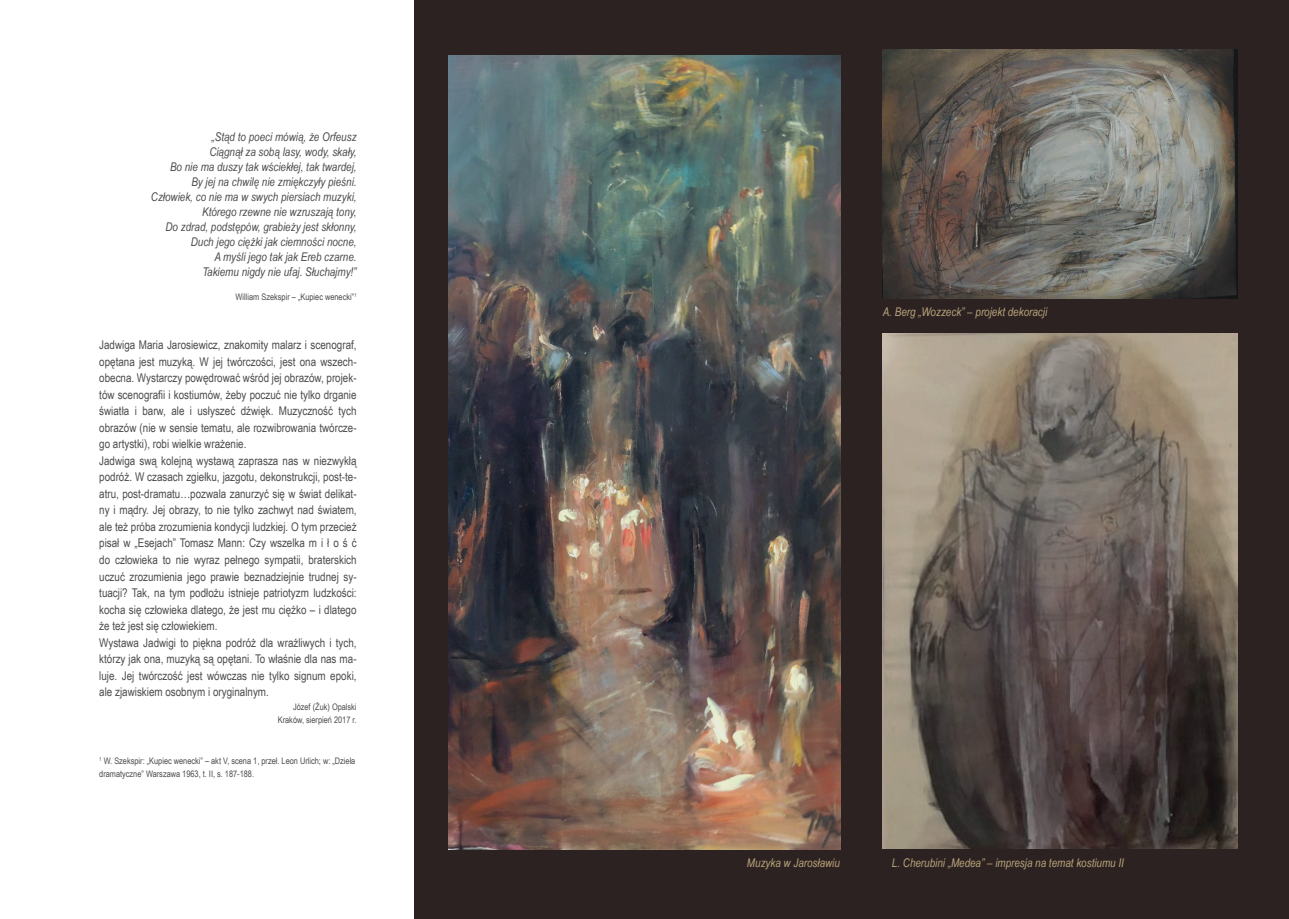
<style>
.page{position:relative;width:1289px;height:919px;background:#fff}
.page>*{position:absolute;margin:0;border:0;box-sizing:border-box;transform-origin:0 0}
.t1{font:12px/16.5px "Arial Narrow";color:#4b4c4d;text-align:justify}
.t2{font:italic 12px "Arial Narrow";color:#4b4c4d}
.t3{font:italic 12px "Arial Narrow";color:#b9a37b}
.t4{font:9px/13.5px "Arial Narrow";color:#4b4c4d}
</style>
<div class="page">
<div style="left:415px;top:0;width:873px;height:918px;background:#2c2221"></div>
<img style="left:449px;top:55px;width:391px;height:794px">
<img style="left:882px;top:334px;width:355px;height:514px">
<img style="left:882px;top:50px;width:355px;height:248px">
<p class="t2" style="left:212px;top:129px;width:146px">„Stąd to poeci mówią, że Orfeusz</p>
<p class="t2" style="left:209px;top:144px;width:149px">Ciągnął za sobą lasy, wody, skały,</p>
<p class="t2" style="left:170px;top:159px;width:188px">Bo nie ma duszy tak wściekłej, tak twardej,</p>
<p class="t2" style="left:191px;top:174px;width:167px">By jej na chwilę nie zmiękczyły pieśni.</p>
<p class="t2" style="left:151px;top:189px;width:207px">Człowiek, co nie ma w swych piersiach muzyki,</p>
<p class="t2" style="left:202px;top:204px;width:156px">Którego rzewne nie wzruszają tony,</p>
<p class="t2" style="left:165px;top:219px;width:193px">Do zdrad, podstępów, grabieży jest skłonny,</p>
<p class="t2" style="left:191px;top:234px;width:167px">Duch jego ciężki jak ciemności nocne,</p>
<p class="t2" style="left:214px;top:249px;width:144px">A myśli jego tak jak Ereb czarne.</p>
<p class="t2" style="left:202px;top:264px;width:155px">Takiemu nigdy nie ufaj. Słuchajmy!”</p>
<p class="t4" style="left:236px;top:289px;width:122px">William Szekspir – „Kupiec wenecki”<sup>1</sup></p>
<p class="t1" style="left:99px;top:336px;width:259px">Jadwiga Maria Jarosiewicz, znakomity malarz i scenograf, opętana jest muzyką. W jej twórczości, jest ona wszech&shy;obecna. Wystarczy powędrować wśród jej obrazów, projek&shy;tów scenografii i kostiumów, żeby poczuć nie tylko drganie światła i barw, ale i usłyszeć dźwięk. Muzyczność tych obrazów (nie w sensie tematu, ale rozwibrowania twórcze&shy;go artystki), robi wielkie wrażenie.</p>
<p class="t1" style="left:99px;top:452px;width:259px">Jadwiga swą kolejną wystawą zaprasza nas w niezwykłą podróż. W czasach zgiełku, jazgotu, dekonstrukcji, post-te&shy;atru, post-dramatu…pozwala zanurzyć się w świat delikat&shy;ny i mądry. Jej obrazy, to nie tylko zachwyt nad światem, ale też próba zrozumienia kondycji ludzkiej. O tym przecież pisał w „Esejach” Tomasz Mann: Czy wszelka m i ł o ś ć do człowieka to nie wyraz pełnego sympatii, braterskich uczuć zrozumienia jego prawie beznadziejnie trudnej sy&shy;tuacji? Tak, na tym podłożu istnieje patriotyzm ludzkości: kocha się człowieka dlatego, że jest mu ciężko – i dlatego że też jest się człowiekiem.</p>
<p class="t1" style="left:99px;top:633px;width:259px">Wystawa Jadwigi to piękna podróż dla wrażliwych i tych, którzy jak ona, muzyką są opętani. To właśnie dla nas ma&shy;luje. Jej twórczość jest wówczas nie tylko signum epoki, ale zjawiskiem osobnym i oryginalnym.</p>
<p class="t4" style="left:293px;top:699px;width:65px">Józef (Żuk) Opalski</p>
<p class="t4" style="left:278px;top:712px;width:80px">Kraków, sierpień 2017 r.</p>
<p class="t4" style="left:99px;top:753px;width:258px"><sup>1</sup> W. Szekspir: „Kupiec wenecki” – akt V, scena 1, przeł. Leon Urlich; w: „Dzieła dramatyczne” Warszawa 1963, t. II, s. 187-188.</p>
<p class="t3" style="left:882px;top:303px;width:166px">A. Berg „Wozzeck” – projekt dekoracji</p>
<p class="t3" style="left:747px;top:854px;width:94px">Muzyka w Jarosławiu</p>
<p class="t3" style="left:891px;top:854px;width:233px">L. Cherubini „Medea” – impresja na temat kostiumu II</p>
</div>
